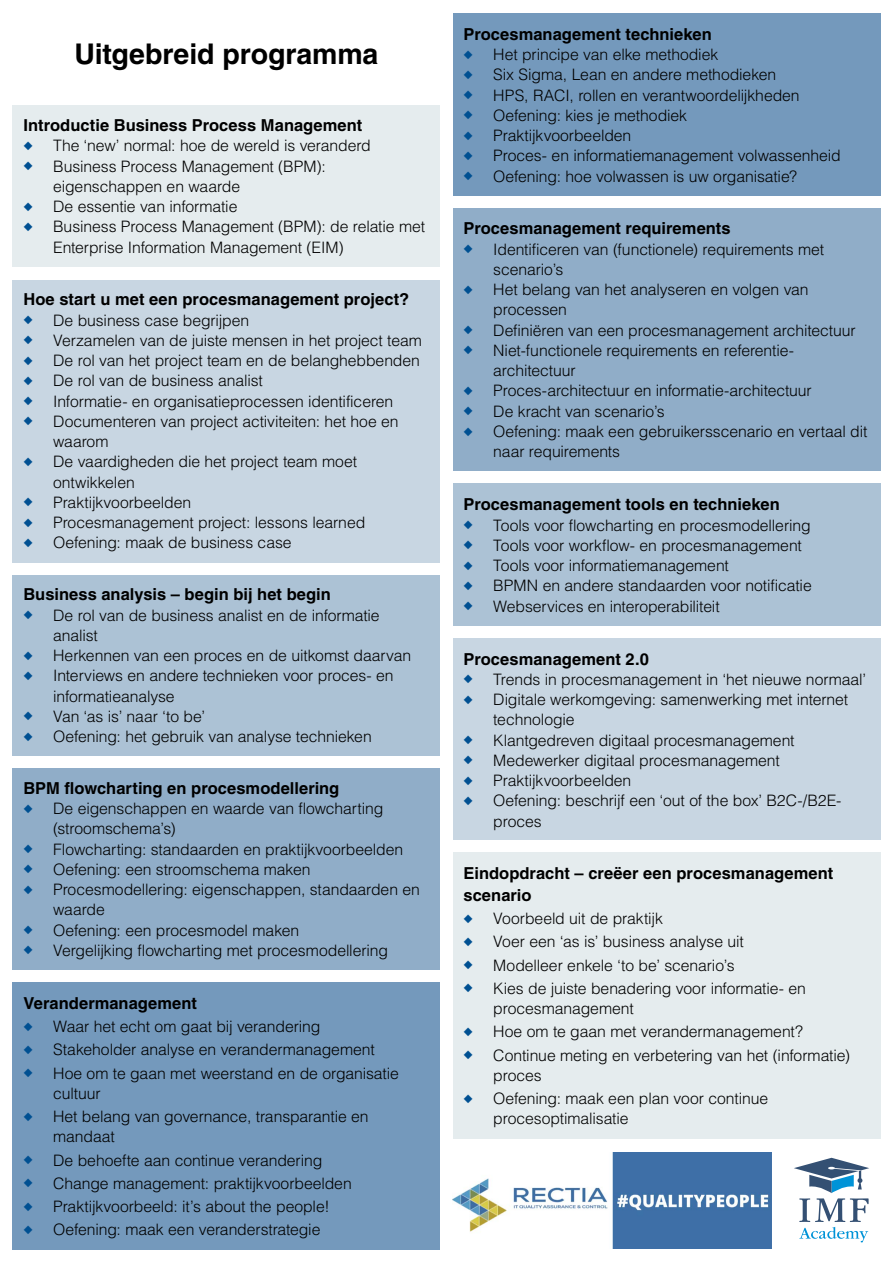
<style>
.page{position:relative;width:893px;height:1263px;background:#fff}
.page>*{position:absolute;margin:0;border:0;box-sizing:border-box;transform-origin:0 0}
.t1{font:700 28.5px "Helvetica LT Std";letter-spacing:-.005em;color:#000}
.t2{font:700 16.5px/21.8px "Helvetica LT Std";letter-spacing:.005em;color:#000}
.t3{font:300 15.75px/20.2px "Helvetica LT Std";letter-spacing:-.005em;color:#000}
.s1{color:#005092}
</style>
<div class="page">
<div style="left:13px;top:105px;width:427px;height:162px;background:#e1e9ec"></div>
<div style="left:453px;top:13px;width:427px;height:183px;background:#7499bc"></div>
<div style="left:453px;top:208px;width:427px;height:262px;background:#90adc8"></div>
<div style="left:453px;top:638px;width:427px;height:202px;background:#c8d6e2"></div>
<div style="left:453px;top:853px;width:427px;height:286px;background:#e1e9ec"></div>
<div style="left:453px;top:483px;width:427px;height:143px;background:#acc2d5"></div>
<div style="left:13px;top:575px;width:427px;height:180px;background:#acc2d5"></div>
<div style="left:13px;top:768px;width:427px;height:201px;background:#90adc8"></div>
<div style="left:13px;top:982px;width:427px;height:268px;background:#7499bc"></div>
<div style="left:13px;top:280px;width:427px;height:282px;background:#c8d6e2"></div>
<img style="left:453px;top:1152px;width:318px;height:96px">
<svg style="left:794px;top:1158px;width:75px;height:84px"></svg>
<h1 class="t1" style="left:74px;top:36px;width:306px">Uitgebreid programma</h1>
<p class="t2" style="left:23px;top:114px;width:340px">Introductie Business Process Management</p>
<p class="t3" style="left:23px;top:136px;width:349px"><span class="s1">◆</span> The ‘new’ normal: hoe de wereld is veranderd</p>
<p class="t3" style="left:53px;top:156px;width:274px;text-indent:-30px"><span class="s1">◆</span> Business Process Management (BPM): eigenschappen en waarde</p>
<p class="t3" style="left:23px;top:196px;width:216px"><span class="s1">◆</span> De essentie van informatie</p>
<p class="t3" style="left:53px;top:217px;width:373px;text-indent:-30px"><span class="s1">◆</span> Business Process Management (BPM): de relatie met<br>Enterprise Information Management (EIM)</p>
<p class="t2" style="left:23px;top:288px;width:387px">Hoe start u met een procesmanagement project?</p>
<p class="t3" style="left:23px;top:310px;width:227px"><span class="s1">◆</span> De business case begrijpen</p>
<p class="t3" style="left:23px;top:330px;width:400px"><span class="s1">◆</span> Verzamelen van de juiste mensen in het project team</p>
<p class="t3" style="left:23px;top:350px;width:398px"><span class="s1">◆</span> De rol van het project team en de belanghebbenden</p>
<p class="t3" style="left:23px;top:371px;width:241px"><span class="s1">◆</span> De rol van de business analist</p>
<p class="t3" style="left:23px;top:391px;width:371px"><span class="s1">◆</span> Informatie- en organisatieprocessen identificeren</p>
<p class="t3" style="left:53px;top:411px;width:347px;text-indent:-30px"><span class="s1">◆</span> Documenteren van project activiteiten: het hoe en waarom</p>
<p class="t3" style="left:53px;top:452px;width:305px;text-indent:-30px"><span class="s1">◆</span> De vaardigheden die het project team moet ontwikkelen</p>
<p class="t3" style="left:23px;top:492px;width:169px"><span class="s1">◆</span> Praktijkvoorbeelden</p>
<p class="t3" style="left:23px;top:512px;width:343px"><span class="s1">◆</span> Procesmanagement project: lessons learned</p>
<p class="t3" style="left:23px;top:533px;width:270px"><span class="s1">◆</span> Oefening: maak de business case</p>
<p class="t2" style="left:23px;top:583px;width:309px">Business analysis – begin bij het begin</p>
<p class="t3" style="left:53px;top:605px;width:328px;text-indent:-30px"><span class="s1">◆</span> De rol van de business analist en de informatie analist</p>
<p class="t3" style="left:23px;top:645px;width:389px"><span class="s1">◆</span> Herkennen van een proces en de uitkomst daarvan</p>
<p class="t3" style="left:53px;top:665px;width:342px;text-indent:-30px"><span class="s1">◆</span> Interviews en andere technieken voor proces- en informatieanalyse</p>
<p class="t3" style="left:23px;top:706px;width:183px"><span class="s1">◆</span> Van ‘as is’ naar ‘to be’</p>
<p class="t3" style="left:23px;top:726px;width:350px"><span class="s1">◆</span> Oefening: het gebruik van analyse technieken</p>
<p class="t2" style="left:23px;top:777px;width:317px">BPM flowcharting en procesmodellering</p>
<p class="t3" style="left:53px;top:798px;width:332px;text-indent:-30px"><span class="s1">◆</span> De eigenschappen en waarde van flowcharting (stroomschema’s)</p>
<p class="t3" style="left:23px;top:839px;width:381px"><span class="s1">◆</span> Flowcharting: standaarden en praktijkvoorbeelden</p>
<p class="t3" style="left:23px;top:859px;width:289px"><span class="s1">◆</span> Oefening: een stroomschema maken</p>
<p class="t3" style="left:53px;top:879px;width:368px;text-indent:-30px"><span class="s1">◆</span> Procesmodellering: eigenschappen, standaarden en waarde</p>
<p class="t3" style="left:23px;top:920px;width:277px"><span class="s1">◆</span> Oefening: een procesmodel maken</p>
<p class="t3" style="left:23px;top:940px;width:366px"><span class="s1">◆</span> Vergelijking flowcharting met procesmodellering</p>
<p class="t2" style="left:23px;top:992px;width:175px">Verandermanagement</p>
<p class="t3" style="left:23px;top:1016px;width:299px"><span class="s1">◆</span> Waar het echt om gaat bij verandering</p>
<p class="t3" style="left:23px;top:1039px;width:353px"><span class="s1">◆</span> Stakeholder analyse en verandermanagement</p>
<p class="t3" style="left:53px;top:1063px;width:347px;text-indent:-30px"><span class="s1">◆</span> Hoe om te gaan met weerstand en de organisatie cultuur</p>
<p class="t3" style="left:53px;top:1106px;width:317px;text-indent:-30px"><span class="s1">◆</span> Het belang van governance, transparantie en mandaat</p>
<p class="t3" style="left:23px;top:1150px;width:300px"><span class="s1">◆</span> De behoefte aan continue verandering</p>
<p class="t3" style="left:23px;top:1173px;width:330px"><span class="s1">◆</span> Change management: praktijkvoorbeelden</p>
<p class="t3" style="left:23px;top:1196px;width:308px"><span class="s1">◆</span> Praktijkvoorbeeld: it’s about the people!</p>
<p class="t3" style="left:23px;top:1219px;width:299px"><span class="s1">◆</span> Oefening: maak een veranderstrategie</p>
<p class="t2" style="left:463px;top:23px;width:250px">Procesmanagement technieken</p>
<p class="t3" style="left:463px;top:44px;width:256px"><span class="s1">◆</span> Het principe van elke methodiek</p>
<p class="t3" style="left:463px;top:64px;width:314px"><span class="s1">◆</span> Six Sigma, Lean en andere methodieken</p>
<p class="t3" style="left:463px;top:85px;width:338px"><span class="s1">◆</span> HPS, RACI, rollen en verantwoordelijkheden</p>
<p class="t3" style="left:463px;top:105px;width:225px"><span class="s1">◆</span> Oefening: kies je methodiek</p>
<p class="t3" style="left:463px;top:125px;width:169px"><span class="s1">◆</span> Praktijkvoorbeelden</p>
<p class="t3" style="left:463px;top:145px;width:379px"><span class="s1">◆</span> Proces- en informatiemanagement volwassenheid</p>
<p class="t3" style="left:463px;top:166px;width:335px"><span class="s1">◆</span> Oefening: hoe volwassen is uw organisatie?</p>
<p class="t2" style="left:463px;top:218px;width:269px">Procesmanagement requirements</p>
<p class="t3" style="left:493px;top:239px;width:332px;text-indent:-30px"><span class="s1">◆</span> Identificeren van (functionele) requirements met scenario’s</p>
<p class="t3" style="left:493px;top:279px;width:317px;text-indent:-30px"><span class="s1">◆</span> Het belang van het analyseren en volgen van processen</p>
<p class="t3" style="left:463px;top:320px;width:394px"><span class="s1">◆</span> Definiëren van een procesmanagement architectuur</p>
<p class="t3" style="left:493px;top:340px;width:302px;text-indent:-30px"><span class="s1">◆</span> Niet-functionele requirements en referentie&shy;architectuur</p>
<p class="t3" style="left:463px;top:381px;width:350px"><span class="s1">◆</span> Proces-architectuur en informatie-architectuur</p>
<p class="t3" style="left:463px;top:401px;width:203px"><span class="s1">◆</span> De kracht van scenario’s</p>
<p class="t3" style="left:493px;top:421px;width:376px;text-indent:-30px"><span class="s1">◆</span> Oefening: maak een gebruikersscenario en vertaal dit naar requirements</p>
<p class="t2" style="left:463px;top:493px;width:318px">Procesmanagement tools en technieken</p>
<p class="t3" style="left:463px;top:515px;width:349px"><span class="s1">◆</span> Tools voor flowcharting en procesmodellering</p>
<p class="t3" style="left:463px;top:535px;width:340px"><span class="s1">◆</span> Tools voor workflow- en procesmanagement</p>
<p class="t3" style="left:463px;top:555px;width:267px"><span class="s1">◆</span> Tools voor informatiemanagement</p>
<p class="t3" style="left:463px;top:575px;width:350px"><span class="s1">◆</span> BPMN en andere standaarden voor notificatie</p>
<p class="t3" style="left:463px;top:596px;width:258px"><span class="s1">◆</span> Webservices en interoperabiliteit</p>
<p class="t2" style="left:463px;top:648px;width:187px">Procesmanagement 2.0</p>
<p class="t3" style="left:463px;top:669px;width:404px"><span class="s1">◆</span> Trends in procesmanagement in ‘het nieuwe normaal’</p>
<p class="t3" style="left:493px;top:689px;width:356px;text-indent:-30px"><span class="s1">◆</span> Digitale werkomgeving: samenwerking met internet technologie</p>
<p class="t3" style="left:463px;top:730px;width:333px"><span class="s1">◆</span> Klantgedreven digitaal procesmanagement</p>
<p class="t3" style="left:463px;top:750px;width:318px"><span class="s1">◆</span> Medewerker digitaal procesmanagement</p>
<p class="t3" style="left:463px;top:770px;width:169px"><span class="s1">◆</span> Praktijkvoorbeelden</p>
<p class="t3" style="left:493px;top:790px;width:350px;text-indent:-30px"><span class="s1">◆</span> Oefening: beschrijf een ‘out of the box’ B2C-/B2E&shy;proces</p>
<p class="t2" style="left:463px;top:862px;width:371px">Eindopdracht – creëer een procesmanagement scenario</p>
<p class="t3" style="left:463px;top:908px;width:201px"><span class="s1">◆</span> Voorbeeld uit de praktijk</p>
<p class="t3" style="left:463px;top:931px;width:282px"><span class="s1">◆</span> Voer een ‘as is’ business analyse uit</p>
<p class="t3" style="left:463px;top:955px;width:273px"><span class="s1">◆</span> Modelleer enkele ‘to be’ scenario’s</p>
<p class="t3" style="left:493px;top:978px;width:314px;text-indent:-30px"><span class="s1">◆</span> Kies de juiste benadering voor informatie- en procesmanagement</p>
<p class="t3" style="left:463px;top:1021px;width:341px"><span class="s1">◆</span> Hoe om te gaan met verandermanagement?</p>
<p class="t3" style="left:493px;top:1045px;width:358px;text-indent:-30px"><span class="s1">◆</span> Continue meting en verbetering van het (informatie) proces</p>
<p class="t3" style="left:493px;top:1088px;width:276px;text-indent:-30px"><span class="s1">◆</span> Oefening: maak een plan voor continue procesoptimalisatie</p>
</div>
